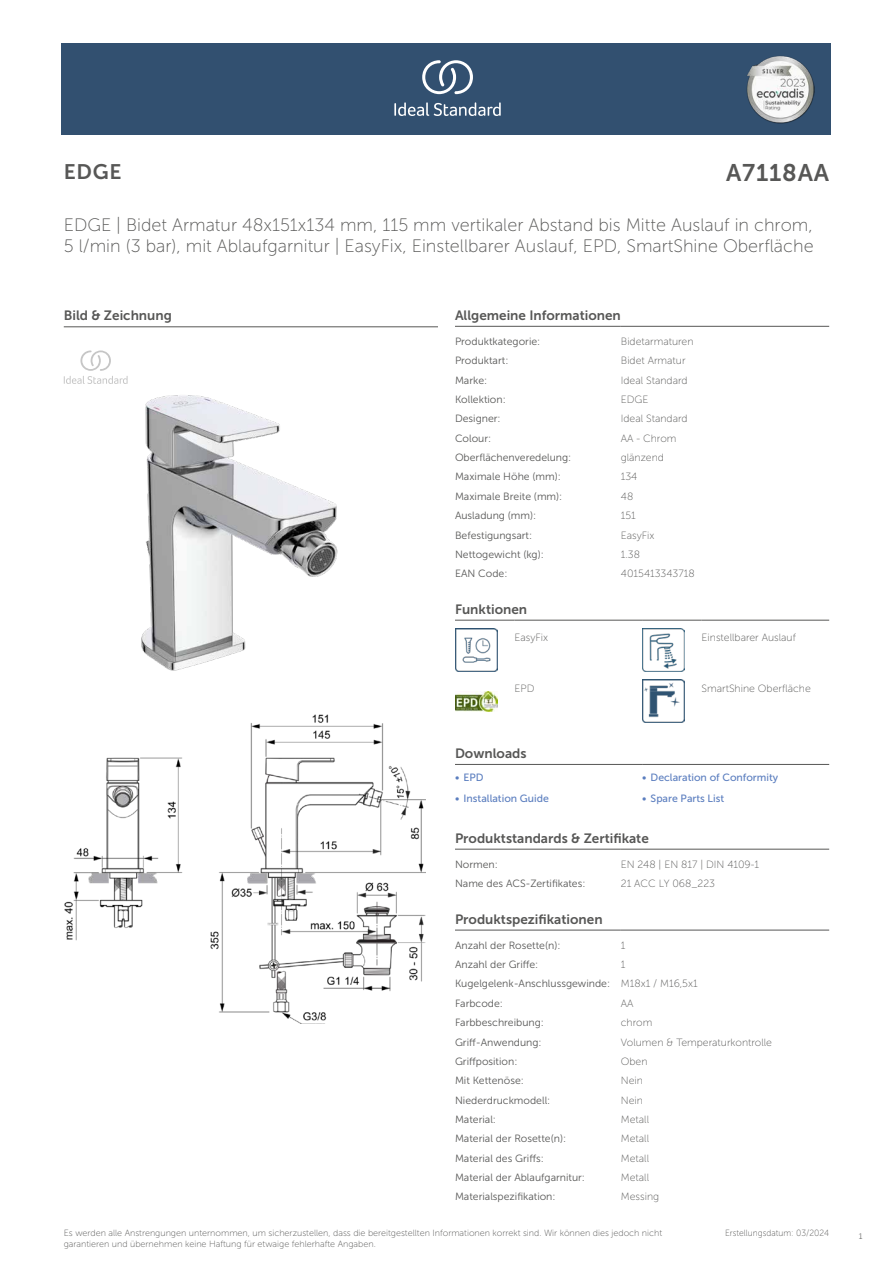
<style>
.page{position:relative;width:893px;height:1263px;background:#fff}
.page>*{position:absolute;margin:0;border:0;box-sizing:border-box;transform-origin:0 0}
.t1{font:24px "Museo Sans 700";letter-spacing:.035em;color:#575756}
.t2{font:21px "Museo Sans 700";color:#575756}
.t3{font:18px/21.6px "Museo Sans 100";color:#575756}
.t4{font:13.5px "Museo Sans 700";color:#575756}
.t5{font:10.5px/19.4px "Museo Sans 300";color:#575756}
.t6{font:10.5px "Museo Sans 100";color:#575756}
.t7{font:10.5px "Museo Sans 500";color:#5b7ebf}
.t8{font:9px/10.8px "Museo Sans 100";color:#575756}
.t9{font:9px "Museo Sans 100";color:#575756;scale:.95 1}
.t10{font:300 9px "Calibri";color:#575756;scale:.95 1}
.s1{font-family:"Museo Sans 100"}
</style>
<div class="page">
<div style="left:62px;top:43px;width:769px;height:91px;background:#325070"></div>
<hr style="left:455px;top:326px;width:166px;height:1px;background:#575756">
<hr style="left:621px;top:326px;width:208px;height:1px;background:#575756">
<hr style="left:455px;top:620px;width:59px;height:1px;background:#575756">
<hr style="left:514px;top:620px;width:128px;height:1px;background:#575756">
<hr style="left:642px;top:620px;width:60px;height:1px;background:#575756">
<hr style="left:702px;top:620px;width:127px;height:1px;background:#575756">
<img style="left:455px;top:629px;width:42px;height:42px">
<img style="left:642px;top:629px;width:43px;height:42px">
<img style="left:455px;top:691px;width:42px;height:20px">
<img style="left:642px;top:680px;width:43px;height:42px">
<hr style="left:455px;top:764px;width:187px;height:1px;background:#575756">
<hr style="left:642px;top:764px;width:187px;height:1px;background:#575756">
<hr style="left:455px;top:849px;width:166px;height:1px;background:#575756">
<hr style="left:621px;top:849px;width:208px;height:1px;background:#575756">
<hr style="left:455px;top:930px;width:166px;height:1px;background:#575756">
<hr style="left:621px;top:930px;width:208px;height:1px;background:#575756">
<img style="left:64px;top:714px;width:361px;height:310px">
<hr style="left:64px;top:327px;width:374px;height:1px;background:#575756">
<svg style="left:64px;top:350px;width:64px;height:34px"></svg>
<img style="left:141px;top:395px;width:197px;height:275px">
<svg style="left:394px;top:102px;width:107px;height:14px"></svg>
<svg style="left:422px;top:60px;width:51px;height:34px"></svg>
<img style="left:746px;top:56px;width:68px;height:67px">
<h2 class="t2" style="left:64px;top:160px;width:59px">EDGE</h2>
<h1 class="t1" style="left:726px;top:160px;width:105px">A7118AA</h1>
<h3 class="t3" style="left:64px;top:214px;width:751px">EDGE | Bidet Armatur 48x151x134 mm, 115 mm vertikaler Abstand bis Mitte Auslauf in chrom,<br>5 l/min (3 bar), mit Ablaufgarnitur | EasyFix, Einstellbarer Auslauf, EPD, SmartShine Oberfläche</h3>
<p class="t4" style="left:64px;top:308px;width:110px">Bild &amp; Zeichnung</p>
<p class="t4" style="left:455px;top:308px;width:167px">Allgemeine Informationen</p>
<p class="t5" style="left:455px;top:332px;width:87px">Produktkategorie:</p>
<p class="t6" style="left:621px;top:336px;width:74px">Bidetarmaturen</p>
<p class="t5" style="left:455px;top:351px;width:55px">Produktart:</p>
<p class="t6" style="left:621px;top:355px;width:66px">Bidet Armatur</p>
<p class="t5" style="left:455px;top:370px;width:34px">Marke:</p>
<p class="t6" style="left:621px;top:374px;width:68px">Ideal Standard</p>
<p class="t5" style="left:455px;top:390px;width:52px">Kollektion:</p>
<p class="t6" style="left:621px;top:394px;width:29px">EDGE</p>
<p class="t5" style="left:455px;top:409px;width:47px">Designer:</p>
<p class="t6" style="left:621px;top:413px;width:68px">Ideal Standard</p>
<p class="t5" style="left:455px;top:429px;width:38px">Colour:</p>
<p class="t6" style="left:621px;top:433px;width:57px">AA - Chrom</p>
<p class="t5" style="left:455px;top:448px;width:118px">Oberflächenveredelung:</p>
<p class="t6" style="left:621px;top:452px;width:45px">glänzend</p>
<p class="t5" style="left:455px;top:467px;width:107px">Maximale Höhe (mm):</p>
<p class="t6" style="left:621px;top:471px;width:18px">134</p>
<p class="t5" style="left:455px;top:487px;width:109px">Maximale Breite (mm):</p>
<p class="t6" style="left:621px;top:491px;width:14px">48</p>
<p class="t5" style="left:455px;top:506px;width:83px">Ausladung (mm):</p>
<p class="t6" style="left:621px;top:510px;width:17px">151</p>
<p class="t5" style="left:455px;top:525px;width:79px">Befestigungsart:</p>
<p class="t6" style="left:621px;top:529px;width:35px">EasyFix</p>
<p class="t5" style="left:455px;top:545px;width:90px">Nettogewicht (kg):</p>
<p class="t6" style="left:621px;top:549px;width:21px">1.38</p>
<p class="t5" style="left:455px;top:564px;width:54px">EAN Code:</p>
<p class="t6" style="left:621px;top:568px;width:75px">4015413343718</p>
<p class="t4" style="left:455px;top:602px;width:74px">Funktionen</p>
<p class="t6" style="left:514px;top:632px;width:35px">EasyFix</p>
<p class="t6" style="left:702px;top:632px;width:96px">Einstellbarer Auslauf</p>
<p class="t6" style="left:514px;top:683px;width:21px">EPD</p>
<p class="t6" style="left:702px;top:683px;width:111px">SmartShine Oberfläche</p>
<p class="t4" style="left:455px;top:746px;width:73px">Downloads</p>
<p class="t7" style="left:455px;top:772px;width:30px">• EPD</p>
<p class="t7" style="left:642px;top:772px;width:138px">• Declaration of Conformity</p>
<p class="t7" style="left:455px;top:793px;width:95px">• Installation Guide</p>
<p class="t7" style="left:642px;top:793px;width:84px">• Spare Parts List</p>
<p class="t4" style="left:455px;top:831px;width:195px">Produktstandards &amp; Zertifikate</p>
<p class="t5" style="left:455px;top:855px;width:44px">Normen:</p>
<p class="t6" style="left:621px;top:859px;width:140px">EN 248 | EN 817 | DIN 4109-1</p>
<p class="t5" style="left:455px;top:874px;width:132px">Name des ACS-Zertifikates:</p>
<p class="t6" style="left:621px;top:878px;width:96px">21 ACC LY 068_223</p>
<p class="t4" style="left:455px;top:911px;width:149px">Produktspezifikationen</p>
<p class="t5" style="left:455px;top:935px;width:107px">Anzahl der Rosette(n):</p>
<p class="t6" style="left:621px;top:939px;width:6px">1</p>
<p class="t5" style="left:455px;top:955px;width:85px">Anzahl der Griffe:</p>
<p class="t6" style="left:621px;top:959px;width:6px">1</p>
<p class="t5" style="left:455px;top:974px;width:244px">Kugelgelenk-Anschlussgewinde: <span class="s1">M18x1 / M16,5x1<br></span>Farbcode:</p>
<p class="t6" style="left:621px;top:998px;width:14px">AA</p>
<p class="t5" style="left:455px;top:1013px;width:90px">Farbbeschreibung:</p>
<p class="t6" style="left:621px;top:1017px;width:33px">chrom</p>
<p class="t5" style="left:455px;top:1032px;width:88px">Griff-Anwendung:</p>
<p class="t6" style="left:621px;top:1036px;width:153px">Volumen &amp; Temperaturkontrolle</p>
<p class="t5" style="left:455px;top:1052px;width:64px">Griffposition:</p>
<p class="t6" style="left:621px;top:1056px;width:28px">Oben</p>
<p class="t5" style="left:455px;top:1071px;width:70px">Mit Kettenöse:</p>
<p class="t6" style="left:621px;top:1075px;width:24px">Nein</p>
<p class="t5" style="left:455px;top:1090px;width:97px">Niederdruckmodell:</p>
<p class="t6" style="left:621px;top:1094px;width:24px">Nein</p>
<p class="t5" style="left:455px;top:1110px;width:43px">Material:</p>
<p class="t6" style="left:621px;top:1114px;width:30px">Metall</p>
<p class="t5" style="left:455px;top:1129px;width:113px">Material der Rosette(n):</p>
<p class="t6" style="left:621px;top:1133px;width:30px">Metall</p>
<p class="t5" style="left:455px;top:1148px;width:90px">Material des Griffs:</p>
<p class="t6" style="left:621px;top:1152px;width:30px">Metall</p>
<p class="t5" style="left:455px;top:1168px;width:132px">Material der Ablaufgarnitur:</p>
<p class="t6" style="left:621px;top:1172px;width:30px">Metall</p>
<p class="t5" style="left:455px;top:1187px;width:102px">Materialspezifikation:</p>
<p class="t6" style="left:621px;top:1191px;width:40px">Messing</p>
<p class="t8" style="left:64px;top:1227px;width:600px">Es werden alle Anstrengungen unternommen, um sicherzustellen, dass die bereitgestellten Informationen korrekt sind. Wir können dies jedoch nicht garantieren und übernehmen keine Haftung für etwaige fehlerhafte Angaben.</p>
<p class="t9" style="left:725px;top:1228px;width:111px">Erstellungsdatum: 03/2024</p>
<p class="t10" style="left:858px;top:1230px;width:6px">1</p>
</div>
